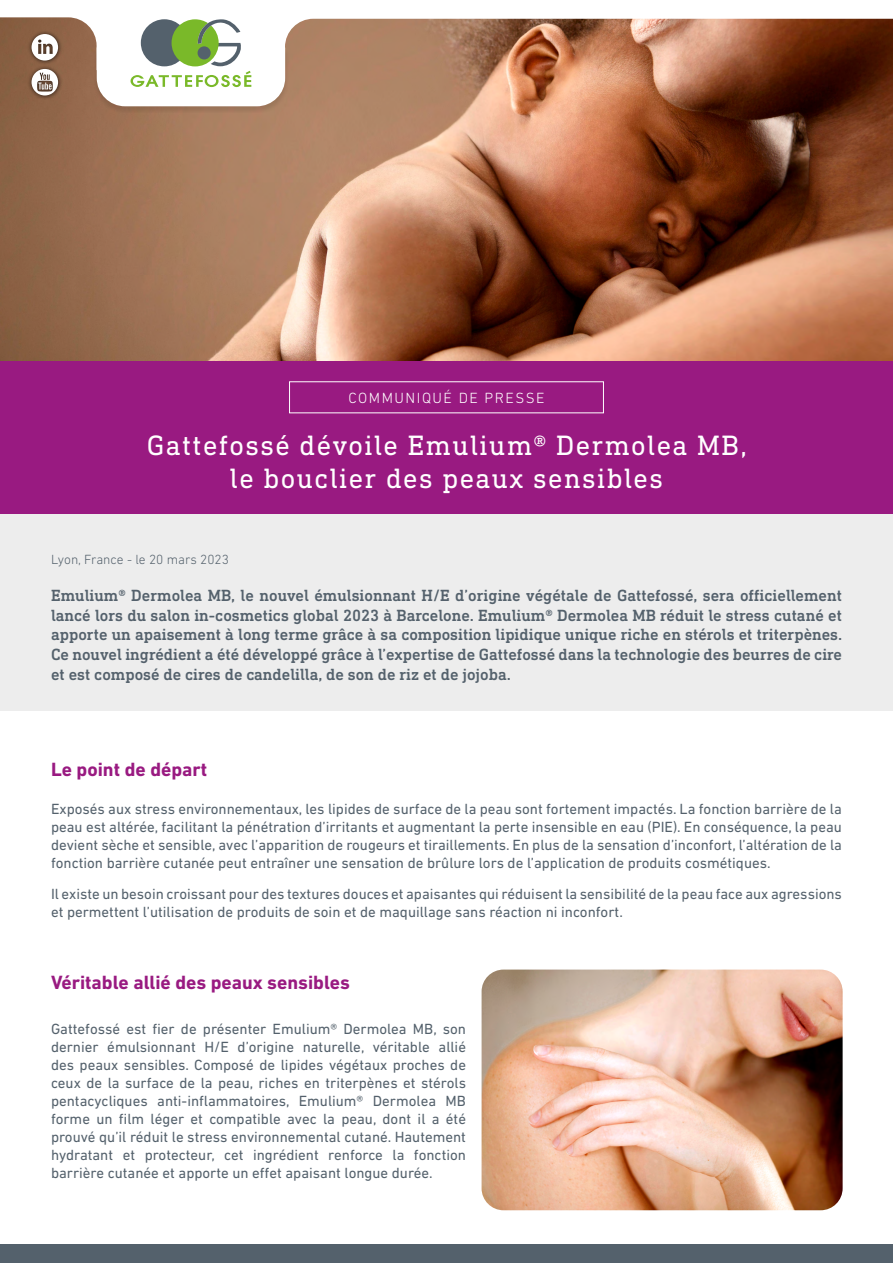
<style>
.page{position:relative;width:893px;height:1263px;background:#fff}
.page>*{position:absolute;margin:0;border:0;box-sizing:border-box;transform-origin:0 0}
.t1{font:28.5px/33px "DIN Next Slab Pro";letter-spacing:.05em;color:#fff;text-align:center}
.t2{font:700 19.5px "DIN Next LT Pro";color:#991a81}
.t3{font:500 16.5px/19.8px "DIN Next Slab Pro";color:#54616c;text-align:justify}
.t4{font:15px/18px "DIN Next LT Pro";color:#54616c;text-align:justify}
.t5{font:300 15px "DIN Next LT Pro";letter-spacing:.1em;color:#fff}
.t6{font:300 13.5px "DIN Next LT Pro";color:#54616c}
</style>
<div class="page">
<img style="left:482px;top:969px;width:361px;height:241px">
<img style="left:0;top:70px;width:893px;height:291px">
<div style="left:0;top:497px;width:893px;height:214px;background:#ededed"></div>
<div style="left:0;top:361px;width:893px;height:152px;background:#991a81"></div>
<div style="left:27px;top:30px;width:35px;height:70px;background:#000;opacity:.75"></div>
<svg style="left:32px;top:70px;width:26px;height:25px"></svg>
<svg style="left:0;top:17px;width:893px;height:53px;background:#a47156"></svg>
<div style="left:93px;top:47px;width:196px;height:66px;background:#000;opacity:.1"></div>
<svg style="left:97px;top:19px;width:188px;height:87px"></svg>
<div style="left:0;top:1245px;width:893px;height:18px;background:#54616c"></div>
<p class="t5" style="left:348px;top:389px;width:198px">COMMUNIQUÉ DE PRESSE</p>
<h1 class="t1" style="left:147px;top:428px;width:602px">Gattefossé dévoile Emulium® Dermolea MB, le bouclier des peaux sensibles</h1>
<p class="t6" style="left:51px;top:552px;width:179px">Lyon, France - le 20 mars 2023</p>
<p class="t3" style="left:51px;top:585px;width:793px">Emulium® Dermolea MB, le nouvel émulsionnant H/E d’origine végétale de Gattefossé, sera officiellement lancé lors du salon in-cosmetics global 2023 à Barcelone. Emulium® Dermolea MB réduit le stress cutané et apporte un apaisement à long terme grâce à sa composition lipidique unique riche en stérols et triterpènes.<br>Ce nouvel ingrédient a été développé grâce à l’expertise de Gattefossé dans la technologie des beurres de cire et est composé de cires de candelilla, de son de riz et de jojoba.</p>
<h2 class="t2" style="left:51px;top:758px;width:158px">Le point de départ</h2>
<p class="t4" style="left:51px;top:800px;width:792px">Exposés aux stress environnementaux, les lipides de surface de la peau sont fortement impactés. La fonction barrière de la peau est altérée, facilitant la pénétration d’irritants et augmentant la perte insensible en eau (PIE). En conséquence, la peau devient sèche et sensible, avec l’apparition de rougeurs et tiraillements. En plus de la sensation d’inconfort, l’altération de la fonction barrière cutanée peut entraîner une sensation de brûlure lors de l’application de produits cosmétiques.</p>
<p class="t4" style="left:51px;top:884px;width:792px">Il existe un besoin croissant pour des textures douces et apaisantes qui réduisent la sensibilité de la peau face aux agressions et permettent l’utilisation de produits de soin et de maquillage sans réaction ni inconfort.</p>
<h2 class="t2" style="left:51px;top:970px;width:301px">Véritable allié des peaux sensibles</h2>
<p class="t4" style="left:51px;top:1020px;width:417px">Gattefossé est fier de présenter Emulium® Dermolea MB, son dernier émulsionnant H/E d’origine naturelle, véritable allié des peaux sensibles. Composé de lipides végétaux proches de ceux de la surface de la peau, riches en triterpènes et stérols pentacycliques anti-inflammatoires, Emulium® Dermolea MB forme un film léger et compatible avec la peau, dont il a été prouvé qu’il réduit le stress environnemental cutané. Hautement hydratant et protecteur, cet ingrédient renforce la fonction barrière cutanée et apporte un effet apaisant longue durée.</p>
</div>
